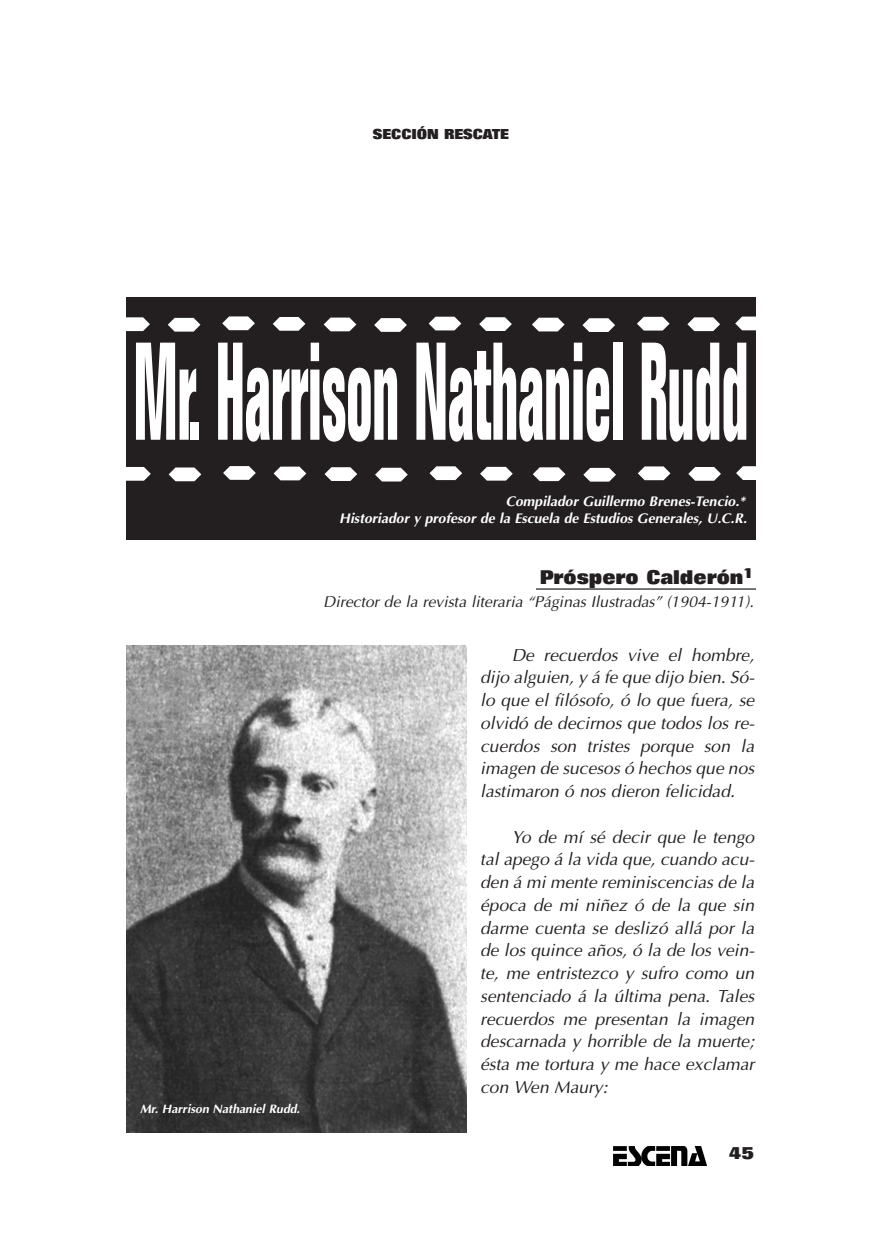
<style>
.page{position:relative;width:882px;height:1260px;background:#fff}
.page>*{position:absolute;margin:0;border:0;box-sizing:border-box;transform-origin:0 0}
.t1{font:700 condensed 135.97px "Folio";letter-spacing:-.01em;color:#fff;scale:.48 1}
.t2{font:800 19.25px "Folio";color:#231f20}
.t3{font:italic 17.5px/22.8px "Optima";color:#231f20;text-align:justify}
.t4{font:800 17.5px "Folio";color:#231f20}
.t5{font:italic 15.75px "Optima";color:#231f20}
.t6{font:italic 700 14px/17px "Optima";color:#fff;text-align:right}
.t7{font:800 14px "Folio";color:#231f20}
.t8{font:italic 700 12.25px "Optima";color:#fff}
</style>
<div class="page">
<div style="left:126px;top:297px;width:630px;height:243px;background:#231f20"></div>
<img style="left:613px;top:1147px;width:93px;height:18px">
<hr style="left:536px;top:588px;width:220px;height:2px;background:#231f20">
<svg style="left:126px;top:317px;width:24px;height:14px"></svg>
<svg style="left:168px;top:318px;width:32px;height:14px"></svg>
<svg style="left:222px;top:316px;width:33px;height:14px"></svg>
<svg style="left:273px;top:317px;width:32px;height:14px"></svg>
<svg style="left:324px;top:318px;width:32px;height:13px"></svg>
<svg style="left:374px;top:318px;width:33px;height:14px"></svg>
<svg style="left:429px;top:317px;width:32px;height:13px"></svg>
<svg style="left:479px;top:317px;width:33px;height:14px"></svg>
<svg style="left:532px;top:318px;width:33px;height:13px"></svg>
<svg style="left:582px;top:318px;width:33px;height:14px"></svg>
<svg style="left:637px;top:317px;width:33px;height:14px"></svg>
<svg style="left:687px;top:317px;width:33px;height:14px"></svg>
<svg style="left:735px;top:317px;width:21px;height:13px"></svg>
<img style="left:126px;top:646px;width:340px;height:486px">
<svg style="left:126px;top:467px;width:25px;height:14px"></svg>
<svg style="left:169px;top:468px;width:32px;height:13px"></svg>
<svg style="left:223px;top:466px;width:33px;height:14px"></svg>
<svg style="left:274px;top:467px;width:32px;height:13px"></svg>
<svg style="left:325px;top:467px;width:32px;height:14px"></svg>
<svg style="left:375px;top:468px;width:33px;height:14px"></svg>
<svg style="left:430px;top:466px;width:32px;height:14px"></svg>
<svg style="left:480px;top:467px;width:33px;height:14px"></svg>
<svg style="left:533px;top:467px;width:33px;height:14px"></svg>
<svg style="left:583px;top:468px;width:33px;height:14px"></svg>
<svg style="left:638px;top:466px;width:32px;height:14px"></svg>
<svg style="left:688px;top:467px;width:33px;height:14px"></svg>
<svg style="left:736px;top:466px;width:20px;height:14px"></svg>
<p class="t7" style="left:373px;top:129px;width:138px">SECCIÓN RESCATE</p>
<h1 class="t1" style="left:133px;top:343px;width:1284px">Mr. Harrison Nathaniel Rudd</h1>
<p class="t6" style="left:339px;top:492px;width:409px">Compilador Guillermo Brenes-Tencio.*<br>Historiador y profesor de la Escuela de Estudios Generales, U.C.R.</p>
<p class="t2" style="left:540px;top:570px;width:216px">Próspero Calderón<sup>1</sup></p>
<p class="t5" style="left:323px;top:592px;width:432px">Director de la revista literaria “Páginas Ilustradas” (1904-1911).</p>
<p class="t8" style="left:140px;top:1102px;width:162px">Mr. Harrison Nathaniel Rudd.</p>
<p class="t3" style="left:480px;top:643px;width:276px;text-indent:32px">De recuerdos vive el hombre, dijo alguien, y á fe que dijo bien. Só&shy;lo que el filósofo, ó lo que fuera, se olvidó de decirnos que todos los re&shy;cuerdos son tristes porque son la imagen de sucesos ó hechos que nos lastimaron ó nos dieron felicidad.</p>
<p class="t3" style="left:480px;top:825px;width:276px;text-indent:32px">Yo de mí sé decir que le tengo tal apego á la vida que, cuando acu&shy;den á mi mente reminiscencias de la época de mi niñez ó de la que sin darme cuenta se deslizó allá por la de los quince años, ó la de los vein&shy;te, me entristezco y sufro como un sentenciado á la última pena. Tales recuerdos me presentan la imagen descarnada y horrible de la muerte; ésta me tortura y me hace exclamar con Wen Maury:</p>
<p class="t4" style="left:729px;top:1146px;width:27px">45</p>
</div>
